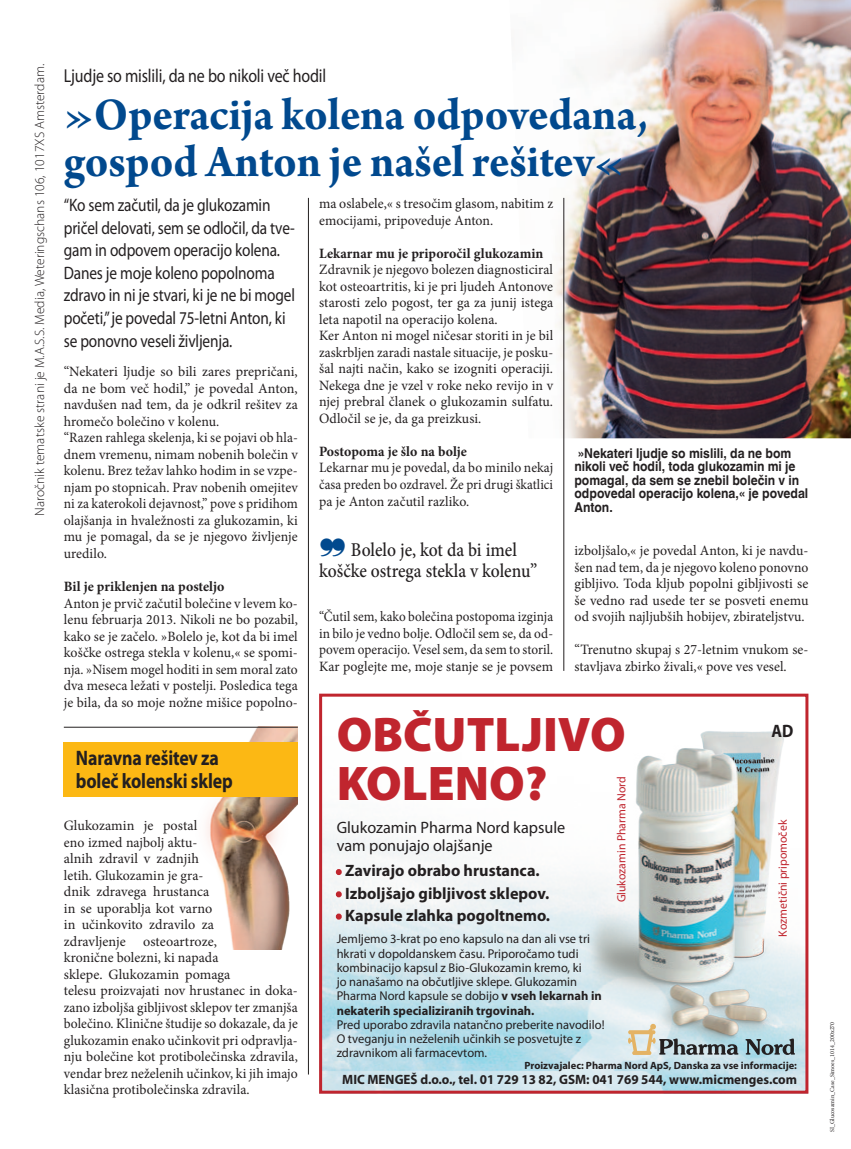
<style>
.page{position:relative;width:851px;height:1149px;background:#fff}
.page>*{position:absolute;margin:0;border:0;box-sizing:border-box;transform-origin:0 0}
.t1{font:900 48.9px/48.9px "Myriad Pro";color:#c0252e}
.t2{font:700 48px/46.5px "Arno Pro";letter-spacing:-.005em;color:#01498e;scale:.95 1}
.Indledning{font:700 21px/22.5px "Myriad Pro";letter-spacing:-.01em;color:#231f20;scale:.85 1}
.t3{font:500 19.5px/21px "Minion Pro";letter-spacing:-.005em;color:#231f20;scale:.9 1}
.Indledning-2{font:18.75px "Myriad Pro";letter-spacing:-.01em;color:#231f20;scale:.85 1}
.Indledning-3{font:18px/22.5px "Myriad Pro";letter-spacing:-.01em;color:#231f20;scale:.85 1}
.t4{font:700 18px "Myriad Pro";color:#231f20;scale:.9 1}
.t5{font:700 16.5px "Myriad Pro";color:#231f20}
.t6{font:16.5px/18px "Myriad Pro";color:#231f20}
.Brødtekst{font:14.25px/16.5px "Minion Pro";letter-spacing:.005em;color:#231f20;text-align:justify}
.Brødtekst-2{font:14.25px/16.5px "Minion Pro";letter-spacing:.005em;color:#231f20;text-align:justify;scale:.95 1}
.Brødtekst-3{font:14.25px/16.5px "Minion Pro";letter-spacing:.005em;color:#231f20;text-align:justify;scale:.92 1}
.Brødtekst-4{font:14.25px/16.5px "Minion Pro";letter-spacing:.005em;color:#231f20;text-align:justify;scale:.96 1}
.Brødtekst-5{font:700 14.25px "Minion Pro";letter-spacing:.005em;color:#231f20}
.t7{font:700 13.5px/13.5px "Helvetica World";color:#231f20;scale:.9 1}
.t8{font:300 13.5px "Myriad Pro";color:#231f20}
.t9{font:700 13.5px "Myriad Pro";color:#231f20}
.t10{font:12.75px/14.2px "Myriad Pro";color:#231f20}
.t11{font:12px "Myriad Pro";color:#c0252e}
.t12{font:700 10.5px "Myriad Pro";color:#231f20}
.t13{font:6px "Minion Pro";letter-spacing:.005em;color:#231f20}
.s1{color:#01498e}
.s2{color:#c0252e}
.s3{font-weight:700}
</style>
<div class="page">
<img style="left:96px;top:727px;width:202px;height:222px">
<div style="left:64px;top:742px;width:234px;height:54px;background:#fcb814"></div>
<img style="left:553px;top:0;width:297px;height:438px">
<hr style="left:308px;top:198px;width:1px;height:876px;background:#231f20">
<hr style="left:563px;top:198px;width:1px;height:472px;background:#231f20">
<hr style="left:64px;top:726px;width:234px;height:1px;background:#231f20">
<img style="left:323px;top:823px;width:481px;height:266px">
<div style="left:319px;top:693px;width:489px;height:400px;border:3px solid #c0252e"></div>
<img style="left:585px;top:713px;width:224px;height:341px">
<svg style="left:336px;top:868px;width:6px;height:6px"></svg>
<svg style="left:336px;top:891px;width:6px;height:6px"></svg>
<svg style="left:336px;top:913px;width:6px;height:6px"></svg>
<p class="t8" style="left:32px;top:515px;width:453px;rotate:-90deg">Naročnik tematske strani je M.A.S.S. Media, Weteringschans 106, 1017XS Amsterdam.</p>
<p class="Indledning-2" style="left:64px;top:66px;width:310px">Ljudje so mislili, da ne bo nikoli več hodil</p>
<p class="t2" style="left:64px;top:94px;width:616px">»Operacija kolena odpovedana, gospod Anton je našel rešitev«</p>
<p class="Indledning-3" style="left:64px;top:194px;width:273px">“Ko sem začutil, da je glukozamin pričel delovati, sem se odločil, da tve&shy;gam in odpovem operacijo kolena.<br>Danes je moje koleno popolnoma zdravo in ni je stvari, ki je ne bi mogel početi,” je povedal 75-letni Anton, ki se ponovno veseli življenja.</p>
<p class="Brødtekst" style="left:319px;top:195px;width:235px">ma oslabele,« s tresočim glasom, nabitim z emocijami, pripoveduje Anton.</p>
<p class="Brødtekst-5" style="left:319px;top:243px;width:226px">Lekarnar mu je priporočil glukozamin</p>
<p class="Brødtekst-4" style="left:319px;top:261px;width:245px">Zdravnik je njegovo bolezen diagnosticiral kot osteoartritis, ki je pri ljudeh Antonove starosti zelo pogost, ter ga za junij istega leta napotil na operacijo kolena.</p>
<p class="Brødtekst" style="left:319px;top:327px;width:235px">Ker Anton ni mogel ničesar storiti in je bil zaskrbljen zaradi nastale situacije, je posku&shy;šal najti način, kako se izogniti operaciji.<br>Nekega dne je vzel v roke neko revijo in v njej prebral članek o glukozamin sulfatu.<br>Odločil se je, da ga preizkusi.</p>
<p class="Brødtekst-5" style="left:319px;top:441px;width:149px">Postopoma je šlo na bolje</p>
<p class="Brødtekst-2" style="left:319px;top:459px;width:248px">Lekarnar mu je povedal, da bo minilo nekaj časa preden bo ozdravel. Že pri drugi škatlici pa je Anton začutil razliko.</p>
<p class="Brødtekst" style="left:64px;top:363px;width:235px">“Nekateri ljudje so bili zares prepričani, da ne bom več hodil,” je povedal Anton, navdušen nad tem, da je odkril rešitev za hromečo bolečino v kolenu.</p>
<p class="Brødtekst-2" style="left:64px;top:429px;width:248px">“Razen rahlega skelenja, ki se pojavi ob hla&shy;dnem vremenu, nimam nobenih bolečin v kolenu. Brez težav lahko hodim in se vzpe&shy;njam po stopnicah. Prav nobenih omejitev ni za katerokoli dejavnost,” pove s pridihom olajšanja in hvaležnosti za glukozamin, ki mu je pomagal, da se je njegovo življenje uredilo.</p>
<p class="Brødtekst-5" style="left:64px;top:576px;width:162px">Bil je priklenjen na posteljo</p>
<p class="Brødtekst" style="left:64px;top:594px;width:235px">Anton je prvič začutil bolečine v levem ko&shy;lenu februarja 2013. Nikoli ne bo pozabil, kako se je začelo. »Bolelo je, kot da bi imel koščke ostrega stekla v kolenu,« se spomi&shy;nja. »Nisem mogel hoditi in sem moral zato dva meseca ležati v postelji. Posledica tega je bila, da so moje nožne mišice popolno-</p>
<p class="t7" style="left:574px;top:446px;width:261px">»Nekateri ljudje so mislili, da ne bom nikoli več hodil, toda glukozamin mi je pomagal, da sem se znebil bolečin v in odpovedal operacijo kolena,« je povedal<br>Anton.</p>
<p class="t3" style="left:319px;top:539px;width:244px"><span class="s1">❞</span> Bolelo je, kot da bi imel koščke ostrega stekla v kolenu”</p>
<p class="Brødtekst" style="left:574px;top:542px;width:235px">izboljšalo,« je povedal Anton, ki je navdu&shy;šen nad tem, da je njegovo koleno ponovno gibljivo. Toda kljub popolni gibljivosti se še vedno rad usede ter se posveti enemu od svojih najljubših hobijev, zbirateljstvu.</p>
<p class="Brødtekst" style="left:574px;top:641px;width:235px">“Trenutno skupaj s 27-letnim vnukom se&shy;stavljava zbirko živali,« pove ves vesel.</p>
<p class="Brødtekst-3" style="left:319px;top:608px;width:256px">“Čutil sem, kako bolečina postopoma izginja in bilo je vedno bolje. Odločil sem se, da od&shy;povem operacijo. Vesel sem, da sem to storil.<br>Kar poglejte me, moje stanje se je povsem</p>
<p class="t1" style="left:336px;top:710px;width:290px">OBČUTLJIVO<br>KOLENO?</p>
<p class="t4" style="left:771px;top:718px;width:26px">AD</p>
<p class="Indledning" style="left:76px;top:746px;width:186px">Naravna rešitev za boleč kolenski sklep</p>
<p class="t11" style="left:614px;top:902px;width:127px;rotate:-90deg">Glukozamin Pharma Nord</p>
<p class="t11" style="left:776px;top:936px;width:118px;rotate:-90deg">Kozmetični pripomoček</p>
<p class="Brødtekst" style="left:64px;top:817px;width:235px;text-align:left">Glukozamin je postal<br>eno izmed najbolj aktu-<br>alnih zdravil v zadnjih<br>letih. Glukozamin je gra-<br>dnik zdravega hrustanca<br>in se uporablja kot varno<br>in učinkovito zdravilo za<br>zdravljenje osteoartroze,<br>kronične bolezni, ki napada<br>sklepe. Glukozamin pomaga<br>telesu proizvajati nov hrustanec in doka&shy;zano izboljša gibljivost sklepov ter zmanjša bolečino. Klinične študije so dokazale, da je glukozamin enako učinkovit pri odpravlja&shy;nju bolečine kot protibolečinska zdravila, vendar brez neželenih učinkov, ki jih imajo klasična protibolečinska zdravila.</p>
<p class="t6" style="left:336px;top:818px;width:230px">Glukozamin Pharma Nord kapsule vam ponujajo olajšanje</p>
<p class="t5" style="left:336px;top:859px;width:204px"><span class="s2">·</span> Zavirajo obrabo hrustanca.</p>
<p class="t5" style="left:336px;top:882px;width:214px"><span class="s2">·</span> Izboljšajo gibljivost sklepov.</p>
<p class="t5" style="left:336px;top:904px;width:215px"><span class="s2">·</span> Kapsule zlahka pogoltnemo.</p>
<p class="t10" style="left:336px;top:931px;width:266px">Jemljemo 3-krat po eno kapsulo na dan ali vse tri hkrati v dopoldanskem času. Priporočamo tudi kombinacijo kapsul z Bio-Glukozamin kremo, ki<br>jo nanašamo na občutljive sklepe. Glukozamin Pharma Nord kapsule se dobijo <span class="s3">v vseh lekarnah in nekaterih specializiranih trgovinah.</span></p>
<p class="t10" style="left:336px;top:1017px;width:269px">Pred uporabo zdravila natančno preberite navodilo!<br>O tveganju in neželenih učinkih se posvetujte z zdravnikom ali farmacevtom.</p>
<p class="t12" style="left:524px;top:1057px;width:274px">Proizvajalec: Pharma Nord ApS, Danska za vse informacije:</p>
<p class="t9" style="left:342px;top:1069px;width:456px">MIC MENGEŠ d.o.o., tel. 01 729 13 82, GSM: 041 769 544, www.micmenges.com</p>
<p class="t13" style="left:828px;top:1131px;width:112px;rotate:-90deg">SI_Glucosamin_Case_Simoes_1014_200x270</p>
</div>
